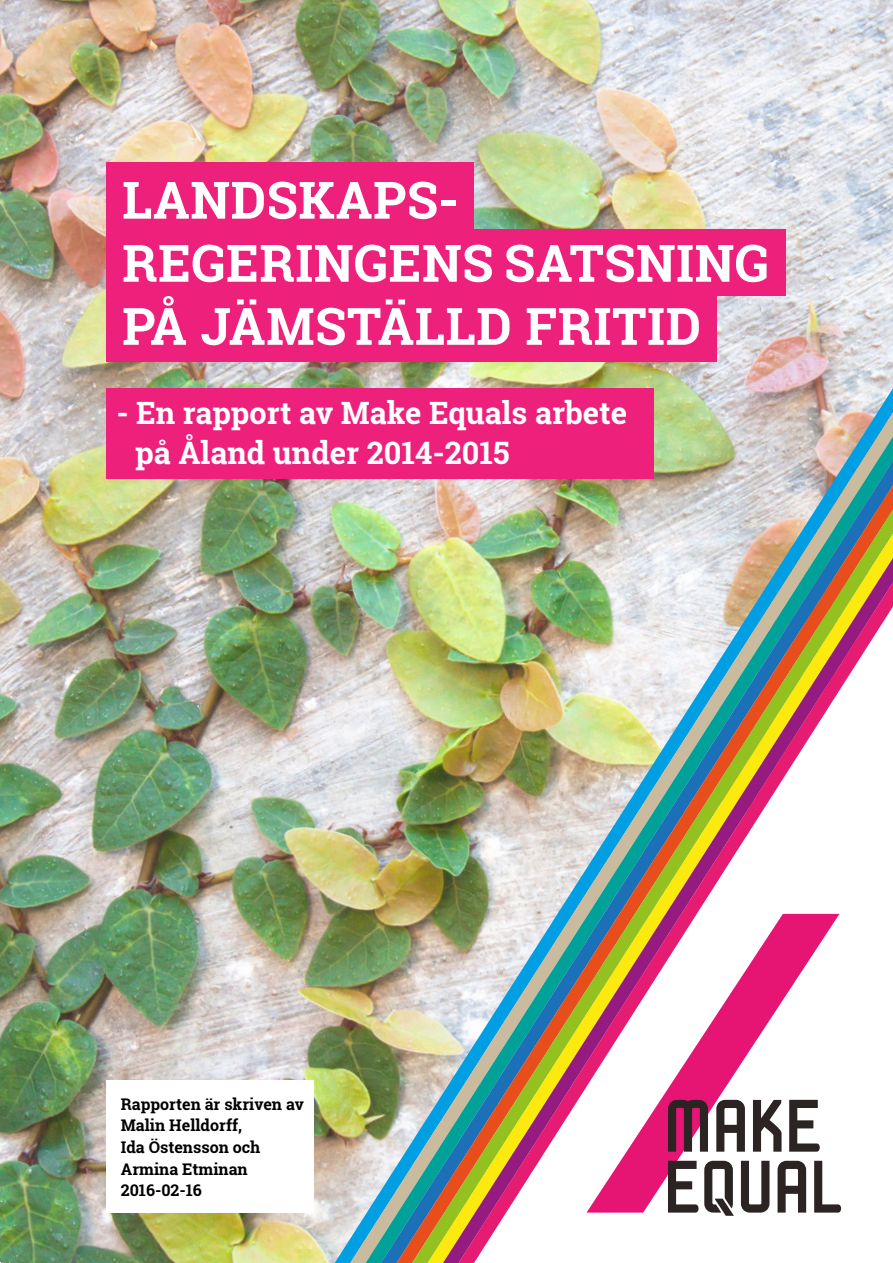
<style>
.page{position:relative;width:893px;height:1263px;background:#fff}
.page>*{position:absolute;margin:0;border:0;box-sizing:border-box;transform-origin:0 0}
.t1{font:700 51.45px/63px "Roboto Slab";letter-spacing:.01em;color:#fff}
.t2{font:700 30.9px "Roboto Slab";color:#fff}
.t3{font:700 30.75px "Roboto Slab";color:#fff}
.t4{font:700 16.05px/21.6px "Roboto Slab";color:#000}
.s1{font-size:30.9px}
</style>
<div class="page">
<img style="left:0;top:0;width:893px;height:1263px">
<img style="left:0;top:0;width:82px;height:1100px">
<img style="left:335px;top:388px;width:558px;height:875px">
<img style="left:350px;top:412px;width:543px;height:851px">
<img style="left:366px;top:437px;width:527px;height:826px">
<img style="left:381px;top:461px;width:512px;height:802px">
<img style="left:397px;top:485px;width:496px;height:778px">
<img style="left:412px;top:509px;width:481px;height:754px">
<img style="left:428px;top:534px;width:465px;height:729px">
<img style="left:443px;top:558px;width:450px;height:705px">
<img style="left:458px;top:582px;width:435px;height:681px">
<div style="left:106px;top:295px;width:611px;height:67px;background:#ed217c"></div>
<div style="left:106px;top:229px;width:680px;height:66px;background:#ed217c"></div>
<div style="left:106px;top:163px;width:367px;height:66px;background:#ed217c"></div>
<div style="left:106px;top:388px;width:548px;height:90px;background:#ed217c"></div>
<div style="left:106px;top:1080px;width:208px;height:132px;background:#fff"></div>
<svg style="left:586px;top:914px;width:253px;height:298px"></svg>
<svg style="left:668px;top:1100px;width:40px;height:52px;background:#6e3049"></svg>
<svg style="left:716px;top:1100px;width:29px;height:52px"></svg>
<svg style="left:753px;top:1100px;width:28px;height:52px"></svg>
<svg style="left:789px;top:1100px;width:31px;height:52px"></svg>
<svg style="left:668px;top:1161px;width:30px;height:51px"></svg>
<svg style="left:741px;top:1161px;width:28px;height:51px"></svg>
<svg style="left:777px;top:1161px;width:29px;height:51px"></svg>
<svg style="left:814px;top:1161px;width:27px;height:51px"></svg>
<svg style="left:704px;top:1161px;width:30px;height:55px"></svg>
<h1 class="t1" style="left:122px;top:168px;width:648px">LANDSKAPS-<br>REGERINGENS SATSNING<br>PÅ JÄMSTÄLLD FRITID</h1>
<h3 class="t3" style="left:116px;top:392px;width:512px">- En rapport av Make Equals <span class="s1">arbete</span></h3>
<h2 class="t2" style="left:135px;top:432px;width:376px">på Åland under 2014-2015</h2>
<p class="t4" style="left:121px;top:1093px;width:185px">Rapporten är skriven av<br>Malin Helldorff,<br>Ida Östensson och<br>Armina Etminan<br>2016-02-16</p>
</div>
